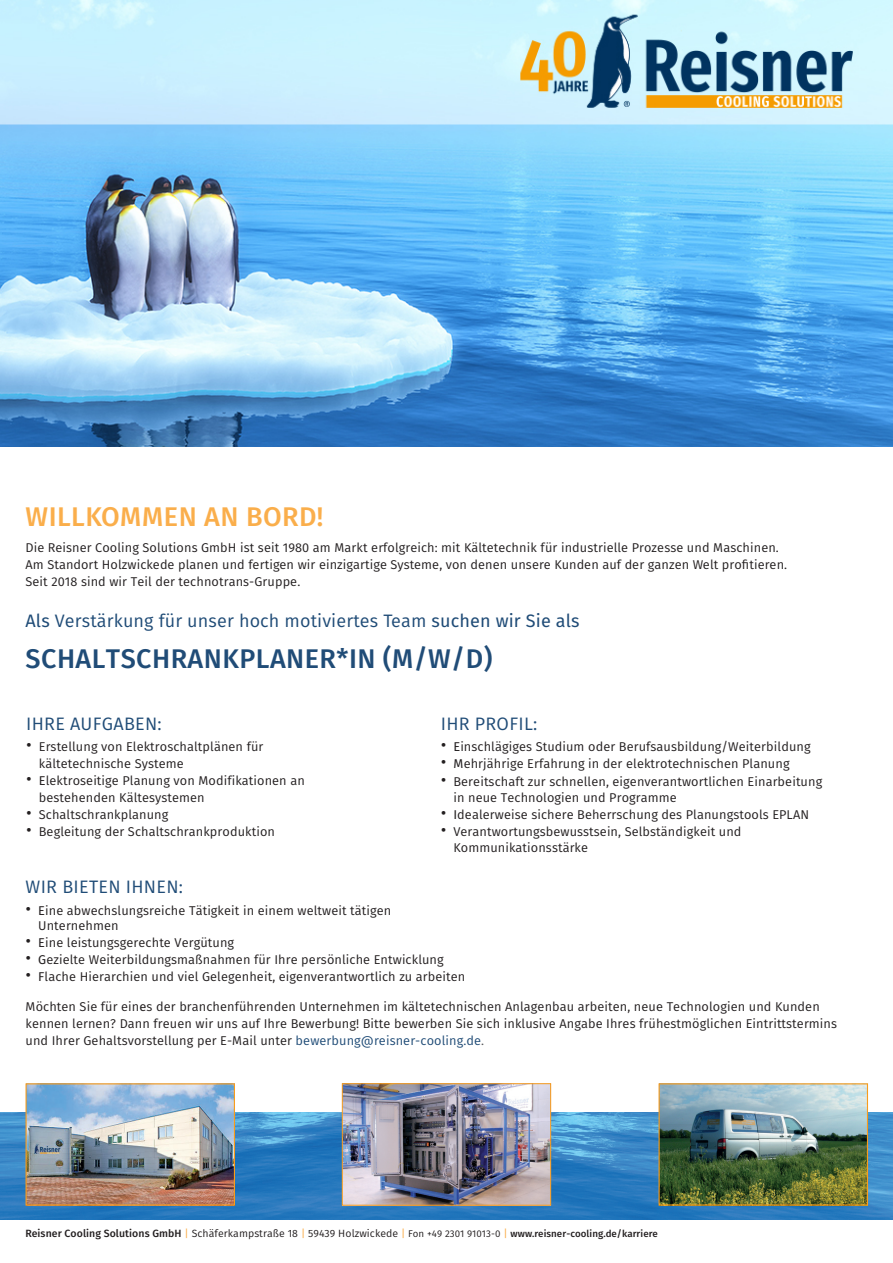
<style>
.page{position:relative;width:893px;height:1263px;background:#fff}
.page>*{position:absolute;margin:0;border:0;box-sizing:border-box;transform-origin:0 0}
.t1{font:500 27px "Fira Sans";letter-spacing:.015em;color:#204c77}
.t2{font:500 27px "Fira Sans";letter-spacing:.015em;color:#faae4b}
.t3{font:18px "Fira Sans";letter-spacing:.005em;color:#204c77}
.t4{font:12.75px/17px "Fira Sans";letter-spacing:.005em;color:#231f20}
.t5{font:10.5px "Fira Sans";letter-spacing:.005em;color:#231f20}
.s1{font-style:inherit}
.s2{font-size:18px}
.s3{color:#204c77}
.s4{color:#57585a}
.s5{font-weight:500}
.s6{color:#faae4b}
.s7{font-size:9.75px}
.s8{font-weight:500;font-size:9.75px}
</style>
<div class="page">
<img style="left:0;top:1113px;width:893px;height:106px">
<img style="left:28px;top:1085px;width:205px;height:118px">
<div style="left:26px;top:1083px;width:209px;height:122px;border:1px solid #f89c1c"></div>
<img style="left:344px;top:1085px;width:205px;height:118px">
<div style="left:342px;top:1083px;width:209px;height:122px;border:1px solid #f89c1c"></div>
<img style="left:660px;top:1085px;width:206px;height:118px">
<div style="left:658px;top:1083px;width:210px;height:122px;border:1px solid #f89c1c"></div>
<img style="left:0;top:1px;width:893px;height:445px">
<h1 class="t2" style="left:26px;top:498px;width:299px">WILLKOMMEN AN BORD!</h1>
<p class="t4" style="left:26px;top:539px;width:763px">Die Reisner Cooling Solutions GmbH ist seit 1980 am Markt erfolgreich: mit Kältetechnik für industrielle Prozesse und Maschinen.<br>Am Standort Holzwickede planen und fertigen wir einzigartige Systeme, von denen unsere Kunden auf der ganzen Welt profitieren.<br>Seit 2018 sind wir Teil der technotrans-Gruppe.</p>
<h2 class="t3" style="left:26px;top:608px;width:556px"><span class="s1">Als</span> Verstärkung für unser hoch motiviertes Team <span class="s1">suchen wir Sie als</span></h2>
<h1 class="t1" style="left:26px;top:636px;width:468px">SCHALTSCHRANKPLANER*IN (M/W/D)</h1>
<h2 class="t3" style="left:26px;top:711px;width:137px">IHRE AUFGABEN:</h2>
<p class="t4" style="left:39px;top:738px;width:226px;text-indent:-13px"><span class="s2">•</span> Erstellung von Elektroschaltplänen für kältetechnische Systeme</p>
<p class="t4" style="left:39px;top:772px;width:267px;text-indent:-13px"><span class="s2">•</span> <span class="s1">E</span>lektroseitige Planung von Modifikationen an bestehenden Kältesystemen</p>
<p class="t4" style="left:26px;top:806px;width:144px"><span class="s2">•</span> Schaltschrankplanung</p>
<p class="t4" style="left:26px;top:823px;width:250px"><span class="s2">•</span> Begleitung der Schaltschrankproduktion</p>
<h2 class="t3" style="left:441px;top:711px;width:98px">IHR PROFIL:</h2>
<p class="t4" style="left:441px;top:738px;width:371px"><span class="s2">•</span> <span class="s1">E</span>inschlägiges Studium oder Berufsausbildung/Weiterbildung</p>
<p class="t4" style="left:441px;top:755px;width:350px"><span class="s2">•</span> <span class="s1">M</span>ehrjährige Erfahrung in der elektrotechnischen Planung</p>
<p class="t4" style="left:453px;top:773px;width:370px;line-height:16px;text-indent:-13px"><span class="s2">•</span> Bereitschaft zur schnellen, eigenverantwortlichen Einarbeitung in neue Technologien und Programme</p>
<p class="t4" style="left:441px;top:806px;width:370px"><span class="s2">•</span> <span class="s1">I</span>dealerweise sichere Beherrschung des Planungstools EPLAN</p>
<p class="t4" style="left:453px;top:824px;width:290px;line-height:16px;text-indent:-13px"><span class="s2">•</span> Verantwortungsbewusstsein, Selbständigkeit und<br>Kommunikationsstärke</p>
<h2 class="t3" style="left:26px;top:874px;width:159px">WIR BIETEN IHNEN:</h2>
<p class="t4" style="left:38px;top:902px;width:355px;line-height:15.3px;text-indent:-13px"><span class="s2">•</span> <span class="s1">E</span>ine abwechslungsreiche Tätigkeit in einem weltweit tätigen<br>Unternehmen</p>
<p class="t4" style="left:26px;top:934px;width:210px"><span class="s2">•</span> <span class="s1">E</span>ine leistungsgerechte Vergütung</p>
<p class="t4" style="left:26px;top:951px;width:420px"><span class="s2">•</span> <span class="s1">G</span>ezielte Weiterbildungsmaßnahmen für Ihre persönliche Entwicklung</p>
<p class="t4" style="left:26px;top:968px;width:441px"><span class="s2">•</span> <span class="s1">F</span>lache Hierarchien und viel Gelegenheit, eigenverantwortlich zu arbeiten</p>
<p class="t4" style="left:26px;top:998px;width:813px">Möchten Sie für ein<span class="s1">e</span>s der branchenführenden Unternehmen im kältetechnischen Anlagenbau arbeiten, neue Technologien und Kunden kennen lernen? Dann freuen wir uns auf Ihre Bewerbung! Bitte bewerben Sie sich inklusive Angabe Ihres frühestmöglichen Eintrittstermins und Ihrer Gehaltsvorstellung per E-Mail unter <span class="s3">bewerbung@reisner-cooling.de</span><span class="s4">.</span></p>
<p class="t5" style="left:26px;top:1226px;width:634px"><span class="s5">Reisner Cooling Solutions GmbH</span> <span class="s6">|</span> Schäferkampstraße 18 <span class="s6">|</span> 59439 Holzwickede <span class="s6">|</span> <span class="s7">Fon +49 2301 91013-0</span> <span class="s6">|</span> <span class="s8">www.reisner-cooling.de/karriere</span></p>
</div>
